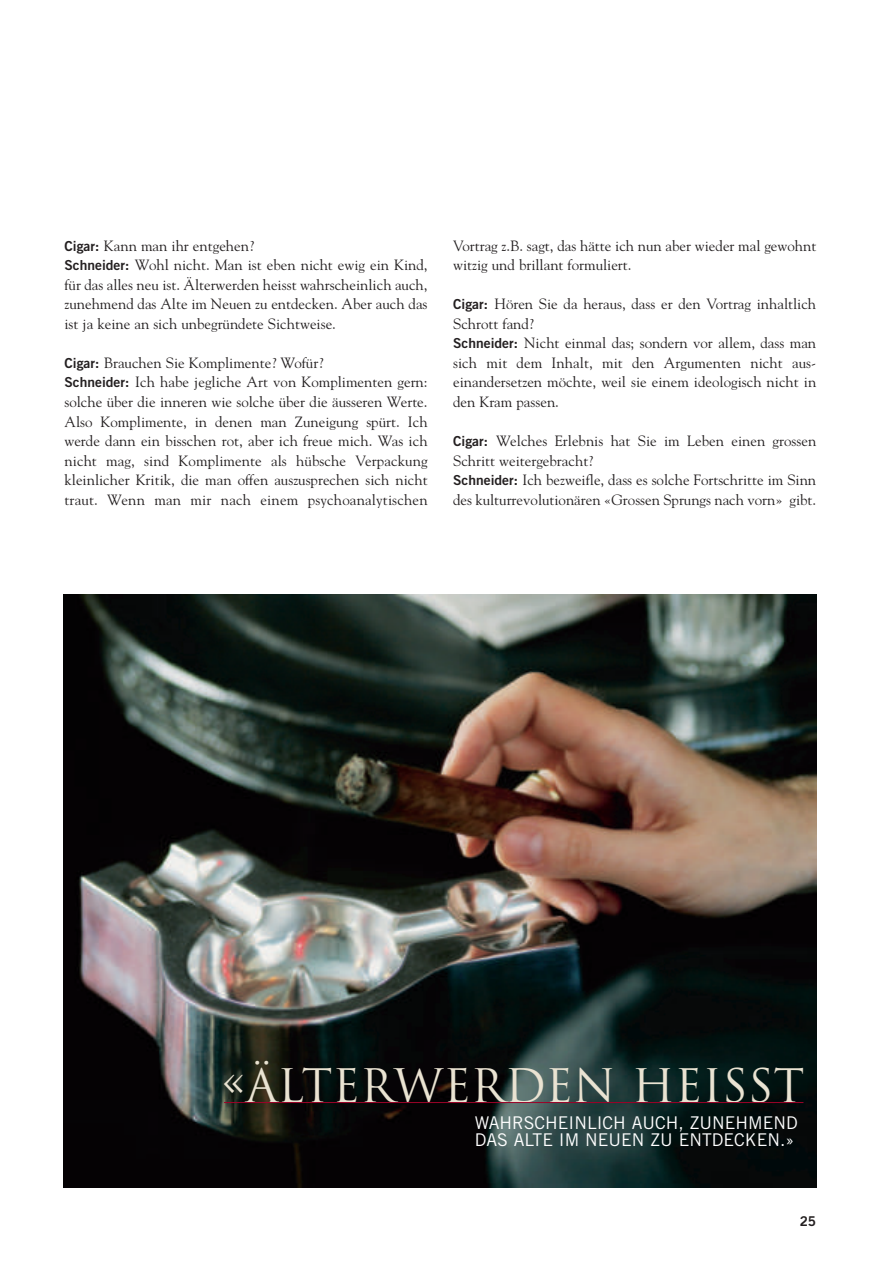
<style>
.page{position:relative;width:893px;height:1263px;background:#fff}
.page>*{position:absolute;margin:0;border:0;box-sizing:border-box;transform-origin:0 0}
.t1{font:45px "Trajan";color:#eae3d2}
.t2{font:17.55px/17px "Trade Gothic";color:#fff}
.t3{font:14.85px/19.5px "Goudy";color:#231f20}
.t4{font:13.5px "Trade Gothic Bold Two";color:#231f20}
.s1{font-family:"Trade Gothic Bold Two";font-size:13.8px}
</style>
<div class="page">
<img style="left:64px;top:595px;width:752px;height:592px">
<hr style="left:224px;top:1102px;width:579px;height:1px;background:#9d0228">
<p class="t3" style="left:64px;top:237px;width:365px"><span class="s1">Cigar:</span> Kann man ihr entgehen?<br><span class="s1">Schneider:</span> Wohl nicht. Man ist eben nicht ewig ein Kind, für das alles neu ist. Älterwerden heisst wahrscheinlich auch, zunehmend das Alte im Neuen zu entdecken. Aber auch das ist ja keine an sich unbegründete Sichtweise.</p>
<p class="t3" style="left:64px;top:354px;width:365px"><span class="s1">Cigar:</span> Brauchen Sie Komplimente? Wofür?<br><span class="s1">Schneider:</span> Ich habe jegliche Art von Komplimenten gern: solche über die inneren wie solche über die äusseren Werte.<br>Also Komplimente, in denen man Zuneigung spürt. Ich werde dann ein bisschen rot, aber ich freue mich. Was ich nicht mag, sind Komplimente als hübsche Verpackung kleinlicher Kritik, die man offen auszusprechen sich nicht traut. Wenn man mir nach einem psychoanalytischen</p>
<p class="t3" style="left:453px;top:237px;width:365px">Vortrag z.B. sagt, das hätte ich nun aber wieder mal gewohnt witzig und brillant formuliert.</p>
<p class="t3" style="left:453px;top:296px;width:365px"><span class="s1">Cigar:</span> Hören Sie da heraus, dass er den Vortrag inhaltlich Schrott fand?<br><span class="s1">Schneider:</span> Nicht einmal das; sondern vor allem, dass man sich mit dem Inhalt, mit den Argumenten nicht aus&shy;einandersetzen möchte, weil sie einem ideologisch nicht in den Kram passen.</p>
<p class="t3" style="left:453px;top:432px;width:365px"><span class="s1">Cigar:</span> Welches Erlebnis hat Sie im Leben einen grossen Schritt weitergebracht?<br><span class="s1">Schneider:</span> Ich bezweifle, dass es solche Fortschritte im Sinn des kulturrevolutionären «Grossen Sprungs nach vorn» gibt.</p>
<h1 class="t1" style="left:221px;top:1060px;width:585px">«ÄLTERWERDEN HEISST</h1>
<p class="t2" style="left:475px;top:1116px;width:325px">WAHRSCHEINLICH AUCH, ZUNEHMEND<br>DAS ALTE IM NEUEN ZU ENTDECKEN.»</p>
<p class="t4" style="left:800px;top:1216px;width:18px">25</p>
</div>
